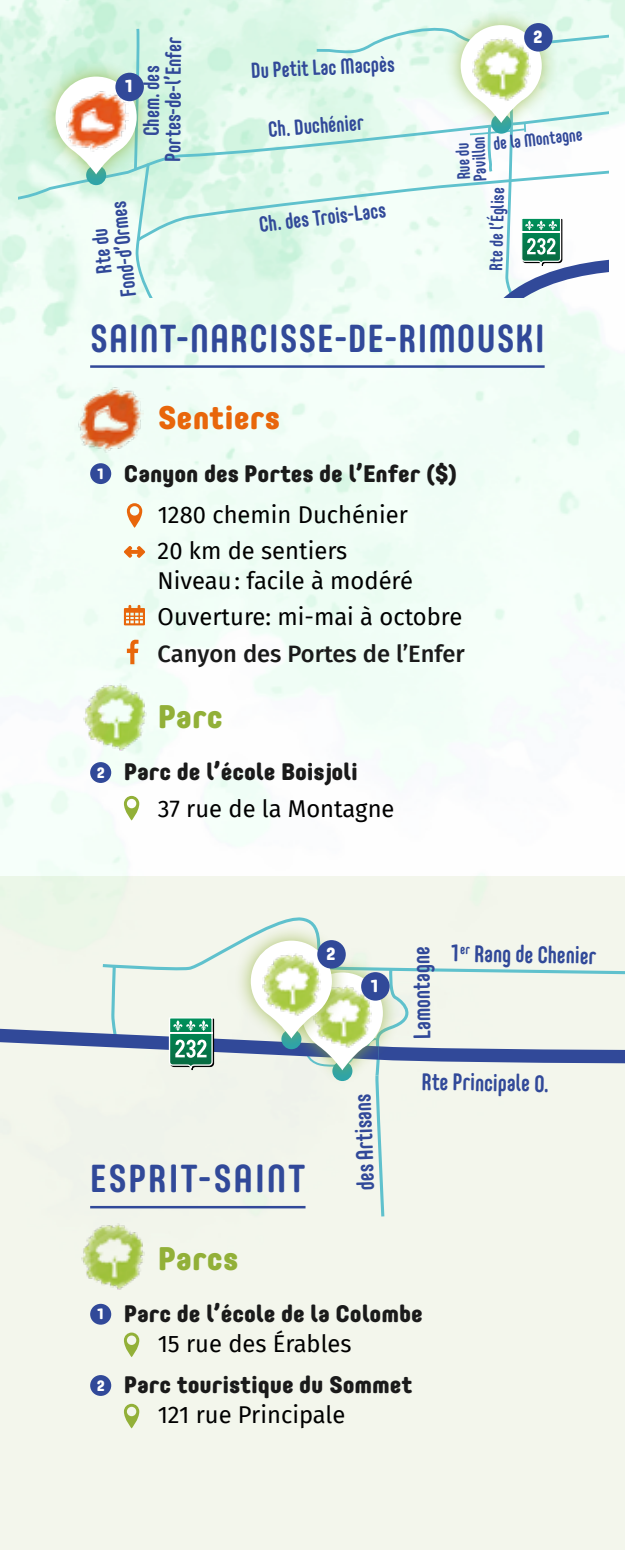
<style>
.page{position:relative;width:625px;height:1550px;background:#fff}
.page>*{position:absolute;margin:0;border:0;box-sizing:border-box;transform-origin:0 0}
.t1{font:700 condensed 38.75px "Core Mellow";letter-spacing:.03em;color:#314999}
.t2{font:700 condensed 38.75px "Core Mellow";letter-spacing:.05em;color:#314999}
.t3{font:800 32.5px "Core Mellow";color:#92b038}
.t4{font:800 32.5px "Core Mellow";color:#e8660b}
.t5{font:23.75px/36.2px "Fira Sans";color:#000}
.t6{font:800 23.75px "Core Mellow";letter-spacing:-.005em;color:#1a1a1a}
.t7{font:700 condensed 23.75px "Core Mellow";color:#314999;scale:.9 1}
.t8{font:500 23.75px "Fira Sans";color:#1a1a1a}
.t9{font:700 condensed 21.5px/21.5px "Core Mellow";color:#314999;text-align:center;scale:.9 1}
.t10{font:700 condensed 18px "Core Mellow";color:#314999;scale:.9 1}
.t11{font:700 condensed 18px/16.2px "Core Mellow";color:#314999;scale:.86 1}
.t12{font:800 17.5px "Core Mellow";color:#fff}
.s1{font-size:15px;color:#fff}
</style>
<div class="page">
<img style="left:0;top:0;width:625px;height:876px">
<div style="left:0;top:876px;width:625px;height:674px;background:#f4f7ed"></div>
<hr style="left:90px;top:365px;width:455px;height:3px;background:#314999">
<div style="left:90px;top:463px;width:21px;height:21px;background:#314999;border-radius:50%"></div>
<svg style="left:127px;top:503px;width:15px;height:25px"></svg>
<svg style="left:124px;top:546px;width:21px;height:12px"></svg>
<svg style="left:124px;top:605px;width:21px;height:20px"></svg>
<svg style="left:127px;top:640px;width:11px;height:24px"></svg>
<div style="left:90px;top:762px;width:21px;height:21px;background:#314999;border-radius:50%"></div>
<svg style="left:124px;top:796px;width:15px;height:25px"></svg>
<div style="left:90px;top:1304px;width:21px;height:21px;background:#314999;border-radius:50%"></div>
<svg style="left:124px;top:1333px;width:15px;height:24px"></svg>
<div style="left:90px;top:1375px;width:21px;height:21px;background:#314999;border-radius:50%"></div>
<svg style="left:124px;top:1404px;width:15px;height:24px"></svg>
<img style="left:75px;top:385px;width:69px;height:68px">
<img style="left:81px;top:683px;width:68px;height:68px">
<img style="left:81px;top:1223px;width:64px;height:67px">
<div style="left:443px;top:9px;width:116px;height:129px;background:#92b038;opacity:.75"></div>
<svg style="left:19px;top:20px;width:590px;height:278px"></svg>
<img style="left:64px;top:88px;width:64px;height:64px">
<svg style="left:364px;top:872px;width:261px;height:192px"></svg>
<div style="left:234px;top:924px;width:115px;height:130px;background:#92b038;opacity:.75"></div>
<svg style="left:0;top:941px;width:417px;height:276px"></svg>
<img style="left:259px;top:952px;width:64px;height:65px">
<div style="left:115px;top:73px;width:29px;height:28px;background:#314999;border-radius:50%"></div>
<div style="left:361px;top:972px;width:29px;height:29px;background:#314999;border-radius:50%"></div>
<div style="left:524px;top:23px;width:29px;height:29px;background:#314999;border-radius:50%"></div>
<div style="left:317px;top:940px;width:29px;height:29px;background:#314999;border-radius:50%"></div>
<p class="t12" style="left:124px;top:73px;width:11px">1</p>
<p class="t9" style="left:140px;top:162px;width:140px;rotate:-90deg">Chem. des<br>Portes-de-l’Enfer</p>
<p class="t9" style="left:95px;top:300px;width:109px;rotate:-96deg">Rte du<br>Fond-d’Ormes</p>
<p class="t9" style="left:251px;top:59px;width:161px;rotate:-3deg">Du Petit Lac Macpès</p>
<p class="t9" style="left:267px;top:118px;width:109px;rotate:-5deg">Ch. Duchénier</p>
<p class="t9" style="left:258px;top:213px;width:143px;rotate:-7deg">Ch. des Trois-Lacs</p>
<p class="t12" style="left:533px;top:23px;width:11px">2</p>
<p class="t11" style="left:455px;top:182px;width:53px;rotate:-93deg">Rue du<br>Pavillon</p>
<p class="t10" style="left:492px;top:130px;width:101px;rotate:-6deg">de la Montagne</p>
<p class="t10" style="left:483px;top:270px;width:94px;rotate:-89deg">Rte de l’Église</p>
<h1 class="t1" style="left:90px;top:309px;width:456px">SAINT-NARCISSE-DE-RIMOUSKI</h1>
<h2 class="t4" style="left:158px;top:393px;width:124px">Sentiers</h2>
<p class="t6" style="left:96px;top:455px;width:362px"><span class="s1">1</span> Canyon des Portes de l’Enfer ($)</p>
<p class="t5" style="left:158px;top:496px;width:252px">1280 chemin Duchénier<br>20 km de sentiers</p>
<p class="t5" style="left:158px;top:562px;width:306px">Niveau: facile à modéré<br>Ouverture: mi-mai à octobre</p>
<p class="t8" style="left:158px;top:634px;width:309px">Canyon des Portes de l’Enfer</p>
<h2 class="t3" style="left:158px;top:692px;width:67px">Parc</h2>
<p class="t6" style="left:96px;top:754px;width:263px"><span class="s1">2</span> Parc de l’école Boisjoli</p>
<p class="t5" style="left:158px;top:790px;width:238px">37 rue de la Montagne</p>
<p class="t12" style="left:326px;top:940px;width:11px">2</p>
<p class="t12" style="left:370px;top:972px;width:11px">1</p>
<h1 class="t2" style="left:90px;top:1150px;width:217px">ESPRIT-SAINT</h1>
<p class="t7" style="left:348px;top:1191px;width:109px;rotate:-92deg">des Artisans</p>
<p class="t7" style="left:405px;top:1039px;width:104px;rotate:-91deg">Lamontagne</p>
<p class="t7" style="left:451px;top:935px;width:164px;rotate:1deg">1<sup>er</sup> Rang de Chenier</p>
<p class="t7" style="left:422px;top:1063px;width:143px;rotate:1deg">Rte Principale O.</p>
<h2 class="t3" style="left:158px;top:1234px;width:82px">Parcs</h2>
<p class="t6" style="left:96px;top:1296px;width:328px"><span class="s1">1</span> Parc de l’école de la Colombe</p>
<p class="t5" style="left:158px;top:1325px;width:195px">15 rue des Érables</p>
<p class="t6" style="left:96px;top:1367px;width:318px"><span class="s1">2</span> Parc touristique du Sommet</p>
<p class="t5" style="left:158px;top:1396px;width:189px">121 rue Principale</p>
</div>
